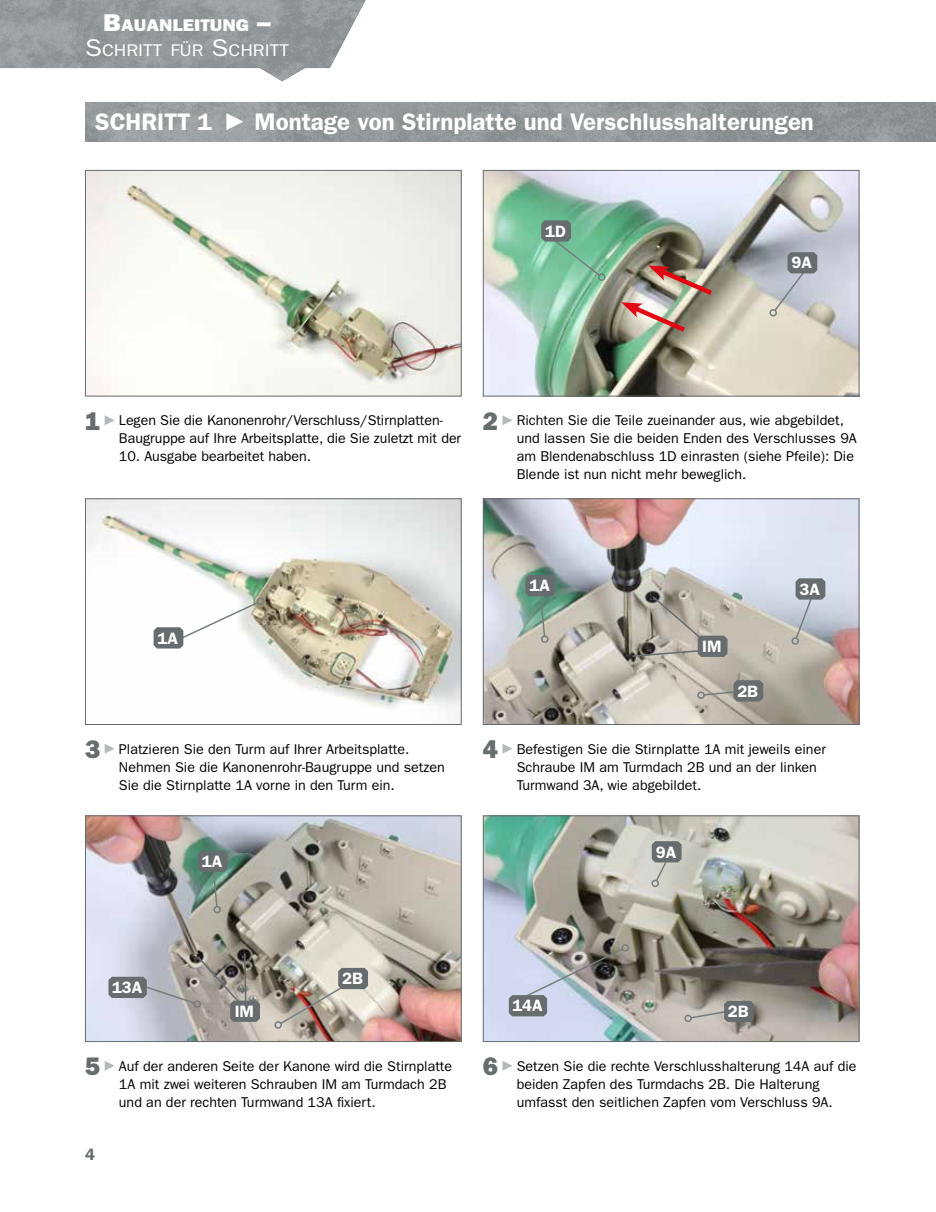
<style>
.page{position:relative;width:936px;height:1212px;background:#fff}
.page>*{position:absolute;margin:0;border:0;box-sizing:border-box;transform-origin:0 0}
.t1{font:600 24px "ITC Franklin Gothic Std";color:#fff}
.t2{font:16.95px "ITC Franklin Gothic Std";color:#fff;scale:1.12 1}
.t3{font:16.95px "ITC Franklin Gothic Std Hvy";color:#fff;scale:1.12 1}
.t4{font:600 16.5px "ITC Franklin Gothic Std";color:#fff}
.t5{font:600 16.5px "ITC Franklin Gothic Std";color:#676c6e}
.t6{font:14.25px/18px "ITC Franklin Gothic Std";color:#000}
.s1{font-size:24.3px}
.s2{font-family:"ITC Franklin Gothic Std Hvy";font-size:25.5px;color:#676c6e}
</style>
<div class="page">
<img style="left:0;top:0;width:366px;height:81px">
<img style="left:85px;top:102px;width:850px;height:39px">
<svg style="left:226px;top:113px;width:17px;height:17px"></svg>
<img style="left:87px;top:172px;width:372px;height:222px">
<div style="left:85px;top:170px;width:376px;height:226px;border:1px solid #676c6e"></div>
<img style="left:485px;top:172px;width:372px;height:222px">
<div style="left:483px;top:170px;width:376px;height:226px;border:1px solid #676c6e"></div>
<svg style="left:105px;top:415px;width:10px;height:10px"></svg>
<svg style="left:502px;top:415px;width:10px;height:10px"></svg>
<img style="left:87px;top:500px;width:372px;height:223px">
<div style="left:85px;top:498px;width:376px;height:227px;border:1px solid #676c6e"></div>
<img style="left:485px;top:500px;width:372px;height:223px">
<div style="left:483px;top:498px;width:376px;height:227px;border:1px solid #676c6e"></div>
<svg style="left:105px;top:744px;width:10px;height:10px"></svg>
<svg style="left:502px;top:744px;width:10px;height:10px"></svg>
<img style="left:87px;top:817px;width:372px;height:223px">
<div style="left:85px;top:815px;width:376px;height:227px;border:1px solid #676c6e"></div>
<img style="left:485px;top:817px;width:372px;height:223px">
<div style="left:483px;top:815px;width:376px;height:227px;border:1px solid #676c6e"></div>
<svg style="left:105px;top:1061px;width:10px;height:10px"></svg>
<svg style="left:502px;top:1061px;width:10px;height:10px"></svg>
<svg style="left:630px;top:595px;width:97px;height:63px"></svg>
<div style="left:684px;top:1014px;width:8px;height:8px;border:2px solid #777d7f;border-radius:50%"></div>
<svg style="left:689px;top:1001px;width:64px;height:21px"></svg>
<svg style="left:509px;top:943px;width:121px;height:73px"></svg>
<svg style="left:541px;top:220px;width:64px;height:62px"></svg>
<svg style="left:768px;top:252px;width:49px;height:65px"></svg>
<img style="left:621px;top:265px;width:96px;height:70px">
<svg style="left:153px;top:597px;width:113px;height:51px"></svg>
<div style="left:541px;top:635px;width:7px;height:8px;border:2px solid #777d7f;border-radius:50%"></div>
<svg style="left:525px;top:575px;width:30px;height:63px"></svg>
<svg style="left:790px;top:578px;width:35px;height:66px"></svg>
<div style="left:697px;top:691px;width:8px;height:8px;border:2px solid #777d7f;border-radius:50%"></div>
<svg style="left:702px;top:680px;width:61px;height:21px"></svg>
<div style="left:213px;top:906px;width:8px;height:7px;border:2px solid #777d7f;border-radius:50%"></div>
<svg style="left:198px;top:851px;width:29px;height:57px"></svg>
<img style="left:273px;top:968px;width:95px;height:61px">
<svg style="left:108px;top:952px;width:152px;height:70px"></svg>
<svg style="left:650px;top:841px;width:31px;height:46px"></svg>
<p class="t3" style="left:103px;top:15px;width:151px"><span class="s1">B</span>AUANLEITUNG <span class="s1">–</span></p>
<p class="t2" style="left:85px;top:41px;width:183px"><span class="s1">S</span>CHRITT FÜR <span class="s1">S</span>CHRITT</p>
<h1 class="t1" style="left:95px;top:108px;width:118px">SCHRITT 1</h1>
<h1 class="t1" style="left:254px;top:108px;width:560px">Montage von Stirnplatte und Verschlusshalterungen</h1>
<p class="t4" style="left:545px;top:221px;width:22px">1D</p>
<p class="t4" style="left:791px;top:253px;width:22px">9A</p>
<p class="t6" style="left:119px;top:412px;width:344px;text-indent:-34px"><span class="s2">1</span> Legen Sie die Kanonenrohr/Verschluss/Stirnplatten-<br>Baugruppe auf Ihre Arbeitsplatte, die Sie zuletzt mit der</p>
<p class="t6" style="left:119px;top:447px;width:193px">10. Ausgabe bearbeitet haben.</p>
<p class="t6" style="left:516px;top:412px;width:341px;text-indent:-34px"><span class="s2">2</span> Richten Sie die Teile zueinander aus, wie abgebildet, und lassen Sie die beiden Enden des Verschlusses 9A am Blendenabschluss 1D einrasten (siehe Pfeile): Die Blende ist nun nicht mehr beweglich.</p>
<p class="t4" style="left:158px;top:628px;width:22px">1A</p>
<p class="t4" style="left:529px;top:576px;width:22px">1A</p>
<p class="t4" style="left:799px;top:579px;width:22px">3A</p>
<p class="t4" style="left:702px;top:636px;width:21px">IM</p>
<p class="t4" style="left:737px;top:681px;width:22px">2B</p>
<p class="t6" style="left:119px;top:740px;width:327px;text-indent:-34px"><span class="s2">3</span> Platzieren Sie den Turm auf Ihrer Arbeitsplatte.<br>Nehmen Sie die Kanonenrohr-Baugruppe und setzen<br>Sie die Stirnplatte 1A vorne in den Turm ein.</p>
<p class="t6" style="left:516px;top:740px;width:311px;text-indent:-34px"><span class="s2">4</span> Befestigen Sie die Stirnplatte 1A mit jeweils einer<br>Schraube IM am Turmdach 2B und an der linken<br>Turmwand 3A, wie abgebildet.</p>
<p class="t4" style="left:112px;top:977px;width:32px">13A</p>
<p class="t4" style="left:202px;top:852px;width:22px">1A</p>
<p class="t4" style="left:235px;top:1001px;width:21px">IM</p>
<p class="t4" style="left:342px;top:969px;width:22px">2B</p>
<p class="t4" style="left:512px;top:996px;width:32px">14A</p>
<p class="t4" style="left:655px;top:842px;width:22px">9A</p>
<p class="t4" style="left:728px;top:1002px;width:22px">2B</p>
<p class="t6" style="left:119px;top:1057px;width:335px;text-indent:-34px"><span class="s2">5</span> Auf der anderen Seite der Kanone wird die Stirnplatte<br>1A mit zwei weiteren Schrauben IM am Turmdach 2B und an der rechten Turmwand 13A fixiert.</p>
<p class="t6" style="left:516px;top:1057px;width:341px;text-indent:-34px"><span class="s2">6</span> Setzen Sie die rechte Verschlusshalterung 14A auf die beiden Zapfen des Turmdachs 2B. Die Halterung umfasst den seitlichen Zapfen vom Verschluss 9A.</p>
<p class="t5" style="left:85px;top:1144px;width:11px">4</p>
</div>
